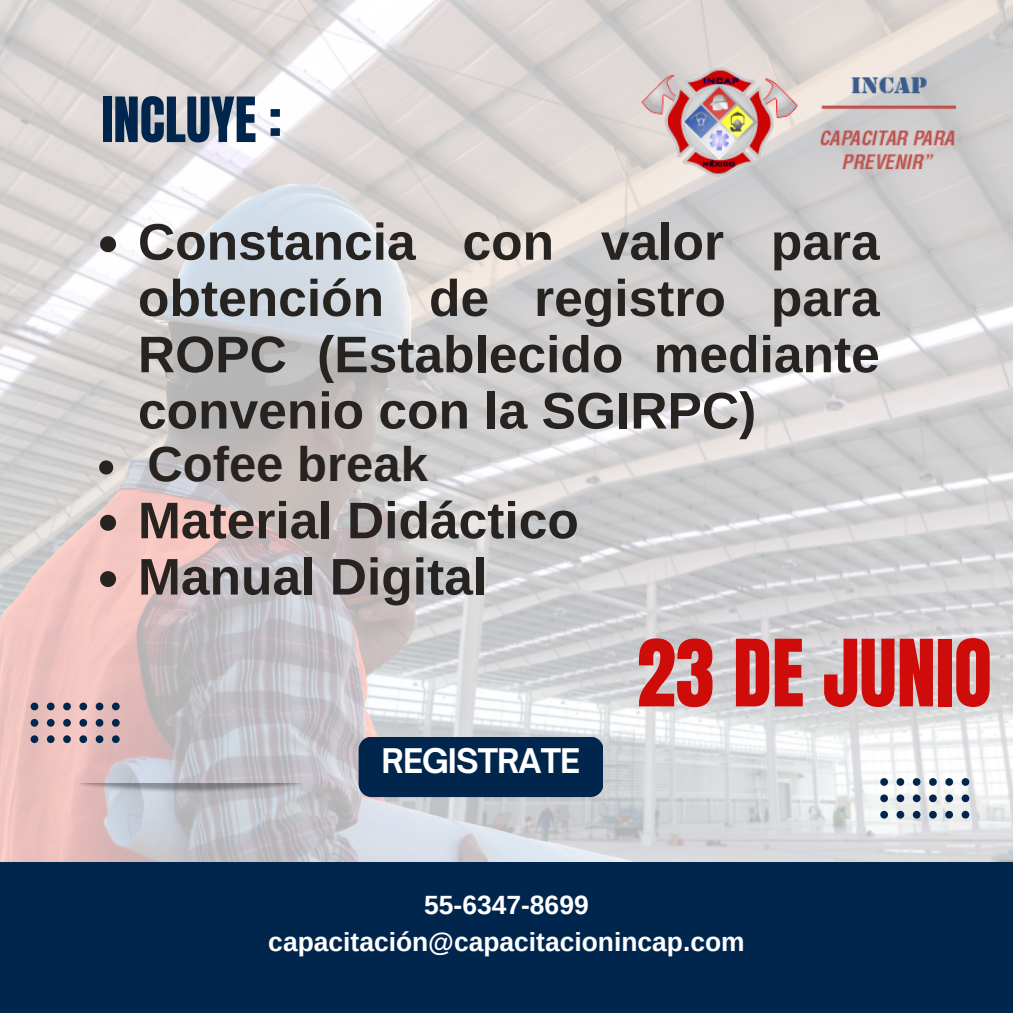
<style>
.page{position:relative;width:1013px;height:1013px;background:#fff}
.page>*{position:absolute;margin:0;border:0;box-sizing:border-box;transform-origin:0 0}
.t1{font:78.75px "Anton";color:#ce0c09}
.t2{font:53px "Anton";color:#00264d}
.t3{font:700 51.5px/56.2px "Arimo";color:#272320;text-align:justify}
.t4{font:700 49px "Arimo";color:#272320}
.t5{font:700 32.5px "Open Sauce One";letter-spacing:-.03em;color:#fff}
.t6{font:700 26.38px "Arimo";color:#fff}
</style>
<div class="page">
<img style="left:0;top:0;width:1012px;height:862px">
<div style="left:0;top:862px;width:1012px;height:150px;background:#00264d"></div>
<svg style="left:112px;top:702px;width:8px;height:8px"></svg>
<svg style="left:96px;top:702px;width:7px;height:8px"></svg>
<svg style="left:79px;top:702px;width:8px;height:8px"></svg>
<svg style="left:63px;top:702px;width:8px;height:8px"></svg>
<svg style="left:47px;top:702px;width:8px;height:8px"></svg>
<svg style="left:31px;top:702px;width:7px;height:8px"></svg>
<svg style="left:112px;top:719px;width:8px;height:7px"></svg>
<svg style="left:96px;top:719px;width:7px;height:7px"></svg>
<svg style="left:79px;top:719px;width:8px;height:7px"></svg>
<svg style="left:63px;top:719px;width:8px;height:7px"></svg>
<svg style="left:47px;top:719px;width:8px;height:7px"></svg>
<svg style="left:31px;top:719px;width:7px;height:7px"></svg>
<svg style="left:112px;top:735px;width:8px;height:8px"></svg>
<svg style="left:96px;top:735px;width:7px;height:8px"></svg>
<svg style="left:79px;top:735px;width:8px;height:8px"></svg>
<svg style="left:63px;top:735px;width:8px;height:8px"></svg>
<svg style="left:47px;top:735px;width:8px;height:8px"></svg>
<svg style="left:31px;top:735px;width:7px;height:8px"></svg>
<img style="left:76px;top:783px;width:227px;height:11px">
<div style="left:358px;top:736px;width:245px;height:61px;background:#00264d;border-radius:13px"></div>
<svg style="left:961px;top:778px;width:8px;height:7px"></svg>
<svg style="left:945px;top:778px;width:8px;height:7px"></svg>
<svg style="left:929px;top:778px;width:7px;height:7px"></svg>
<svg style="left:912px;top:778px;width:8px;height:7px"></svg>
<svg style="left:896px;top:778px;width:8px;height:7px"></svg>
<svg style="left:880px;top:778px;width:8px;height:7px"></svg>
<svg style="left:961px;top:794px;width:8px;height:8px"></svg>
<svg style="left:945px;top:794px;width:8px;height:8px"></svg>
<svg style="left:929px;top:794px;width:7px;height:8px"></svg>
<svg style="left:912px;top:794px;width:8px;height:8px"></svg>
<svg style="left:896px;top:794px;width:8px;height:8px"></svg>
<svg style="left:880px;top:794px;width:8px;height:8px"></svg>
<svg style="left:961px;top:810px;width:8px;height:8px"></svg>
<svg style="left:945px;top:810px;width:8px;height:8px"></svg>
<svg style="left:929px;top:810px;width:7px;height:8px"></svg>
<svg style="left:912px;top:810px;width:8px;height:8px"></svg>
<svg style="left:896px;top:810px;width:8px;height:8px"></svg>
<svg style="left:880px;top:810px;width:8px;height:8px"></svg>
<img style="left:641px;top:66px;width:315px;height:110px">
<svg style="left:100px;top:236px;width:16px;height:16px"></svg>
<svg style="left:99px;top:460px;width:14px;height:14px"></svg>
<svg style="left:100px;top:515px;width:16px;height:16px"></svg>
<svg style="left:100px;top:571px;width:16px;height:16px"></svg>
<p class="t2" style="left:101px;top:82px;width:182px">INCLUYE :</p>
<p class="t3" style="left:138px;top:214px;width:743px">Constancia con valor para obtención de registro para ROPC (Establecido mediante convenio con la SGIRPC)</p>
<p class="t4" style="left:147px;top:436px;width:282px">Cofee break</p>
<p class="t3" style="left:138px;top:492px;width:442px">Material Didáctico</p>
<p class="t3" style="left:138px;top:548px;width:350px">Manual Digital</p>
<p class="t5" style="left:381px;top:741px;width:200px">REGISTRATE</p>
<p class="t1" style="left:636px;top:616px;width:357px">23 DE JUNIO</p>
<p class="t6" style="left:424px;top:890px;width:166px">55-6347-8699</p>
<p class="t6" style="left:268px;top:927px;width:478px">capacitación@capacitacionincap.com</p>
</div>
